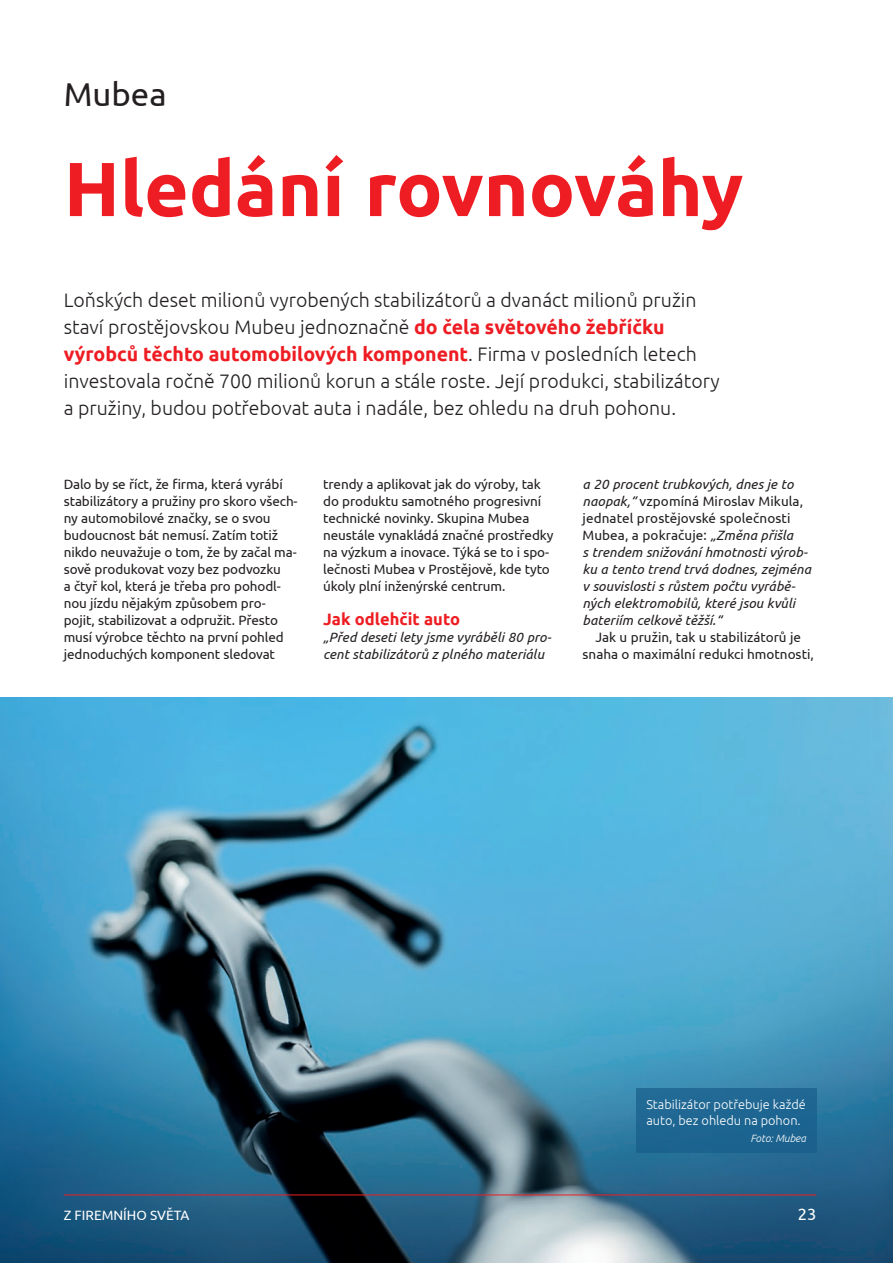
<style>
.page{position:relative;width:893px;height:1263px;background:#fff}
.page>*{position:absolute;margin:0;border:0;box-sizing:border-box;transform-origin:0 0}
.t1{font:700 76.5px "Ubuntu";color:#ee1d23}
.t2{font:33px "Ubuntu";color:#231f20}
.t3{font:300 19.5px/27px "Ubuntu";color:#231f20}
.t4{font:700 16.5px "Ubuntu";color:#ee1d23}
.t5{font:16.5px "Ubuntu";color:#fff}
.t6{font:13.5px/17px "Ubuntu";letter-spacing:-.01em;color:#231f20}
.t7{font:italic 13.5px/17px "Ubuntu";letter-spacing:.005em;color:#231f20}
.t8{font:13.5px "Ubuntu";color:#fff}
.t9{font:300 12.75px/16.5px "Ubuntu";color:#fff}
.t10{font:italic 300 10.5px "Ubuntu";color:#fff}
.s1{font-weight:700;color:#ee1d23}
.s2{font-style:normal}
</style>
<div class="page">
<img style="left:0;top:697px;width:893px;height:566px">
<hr style="left:64px;top:1194px;width:752px;height:1px;background:#ee1d23">
<div style="left:636px;top:1088px;width:180px;height:64px;background:#1e6692"></div>
<h2 class="t2" style="left:64px;top:75px;width:104px">Mubea</h2>
<h1 class="t1" style="left:64px;top:142px;width:681px">Hledání rovnováhy</h1>
<p class="t3" style="left:64px;top:286px;width:657px">Loňských deset milionů vyrobených stabilizátorů a dvanáct milionů pružin staví prostějovskou Mubeu jednoznačně <span class="s1">do čela světového žebříčku výrobců těchto automobilových komponent</span>. Firma v posledních letech investovala ročně 700 milionů korun a stále roste. Její produkci, stabilizátory a pružiny, budou potřebovat auta i nadále, bez ohledu na druh pohonu.</p>
<p class="t6" style="left:64px;top:475px;width:235px">Dalo by se říct, že firma, která vyrábí stabilizátory a pružiny pro skoro všech&shy;ny automobilové značky, se o svou budoucnost bát nemusí. Zatím totiž nikdo neuvažuje o tom, že by začal ma&shy;sově produkovat vozy bez podvozku<br>a čtyř kol, která je třeba pro pohodl&shy;nou jízdu nějakým způsobem pro&shy;pojit, stabilizovat a odpružit. Přesto musí výrobce těchto na první pohled jednoduchých komponent sledovat</p>
<p class="t6" style="left:323px;top:475px;width:232px">trendy a aplikovat jak do výroby, tak do produktu samotného progresivní technické novinky. Skupina Mubea neustále vynakládá značné prostředky na výzkum a inovace. Týká se to i spo&shy;lečnosti Mubea v Prostějově, kde tyto úkoly plní inženýrské centrum.</p>
<p class="t4" style="left:323px;top:609px;width:138px">Jak odlehčit auto</p>
<p class="t7" style="left:323px;top:628px;width:230px">„Před deseti lety jsme vyráběli 80 pro&shy;cent stabilizátorů z plného materiálu</p>
<p class="t7" style="left:583px;top:475px;width:230px">a 20 procent trubkových, dnes je to naopak,“ <span class="s2">vzpomíná Miroslav Mikula, jednatel prostějovské společnosti Mubea, a pokračuje:</span> „Změna přišla<br>s trendem snižování hmotnosti výrob&shy;ku a tento trend trvá dodnes, zejména v souvislosti s růstem počtu vyrábě&shy;ných elektromobilů, které jsou kvůli bateriím celkově těžší.“</p>
<p class="t6" style="left:583px;top:628px;width:233px;text-align:center">Jak u pružin, tak u stabilizátorů je snaha o maximální redukci hmotnosti,</p>
<p class="t9" style="left:646px;top:1096px;width:161px">Stabilizátor potřebuje každé auto, bez ohledu na pohon.</p>
<p class="t10" style="left:750px;top:1132px;width:57px">Foto: Mubea</p>
<p class="t8" style="left:64px;top:1207px;width:127px">Z FIREMNÍHO SVĚTA</p>
<p class="t5" style="left:798px;top:1204px;width:20px">23</p>
</div>
